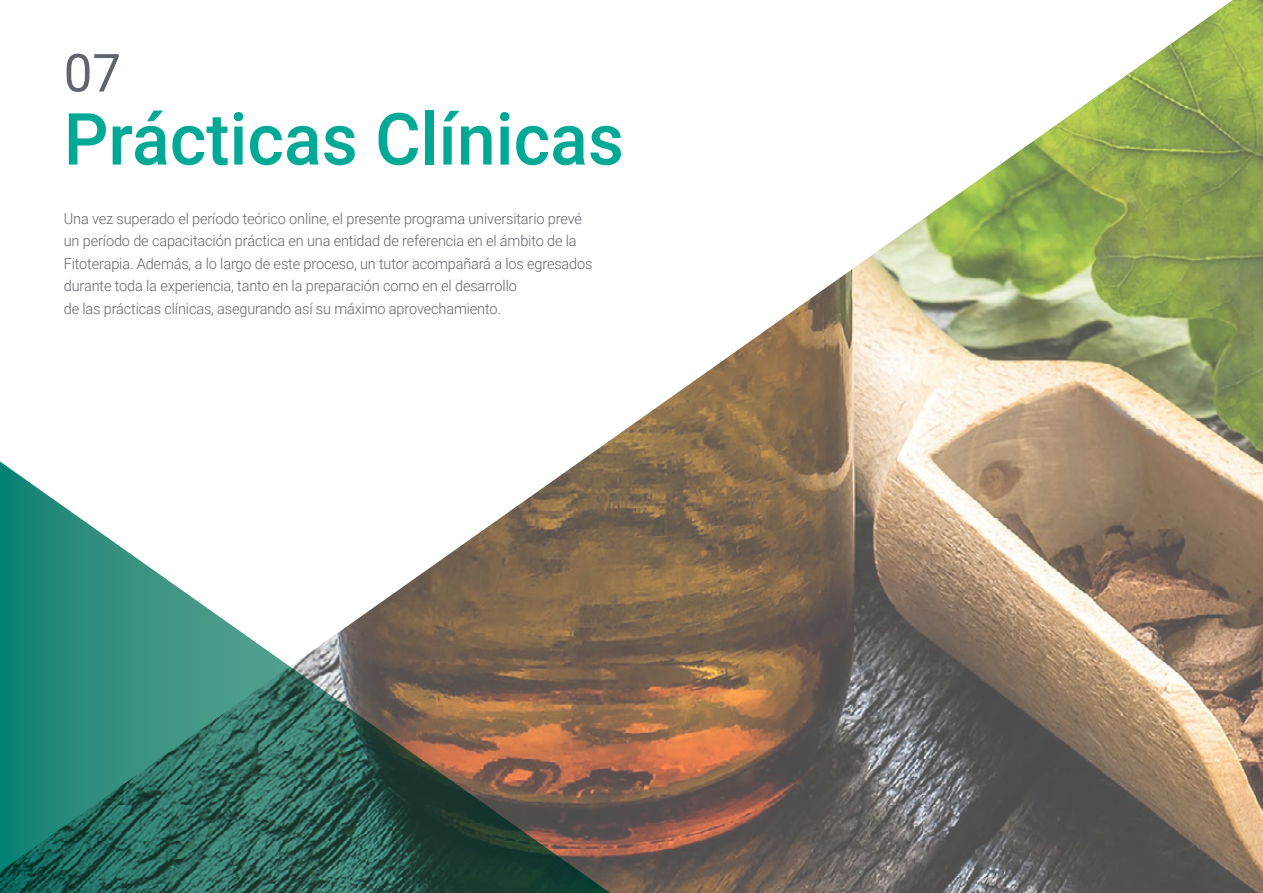
<style>
.page{position:relative;width:1263px;height:893px;background:#fff}
.page>*{position:absolute;margin:0;border:0;box-sizing:border-box;transform-origin:0 0}
.t1{font:500 72px "Roboto";color:#00a996}
.t2{font:52.5px "Roboto";color:#61646a}
.t3{font:300 15px/22.5px "Roboto";letter-spacing:-.01em;color:#61646a}
</style>
<div class="page">
<img style="left:602px;top:0;width:661px;height:893px">
<svg style="left:0;top:446px;width:640px;height:447px"></svg>
<h2 class="t2" style="left:64px;top:36px;width:59px">07</h2>
<h1 class="t1" style="left:64px;top:89px;width:562px">Prácticas Clínicas</h1>
<p class="t3" style="left:64px;top:207px;width:530px">Una vez superado el período teórico online, el presente programa universitario prevé un período de capacitación práctica en una entidad de referencia en el ámbito de la Fitoterapia. Además, a lo largo de este proceso, un tutor acompañará a los egresados durante toda la experiencia, tanto en la preparación como en el desarrollo<br>de las prácticas clínicas, asegurando así su máximo aprovechamiento.</p>
</div>
